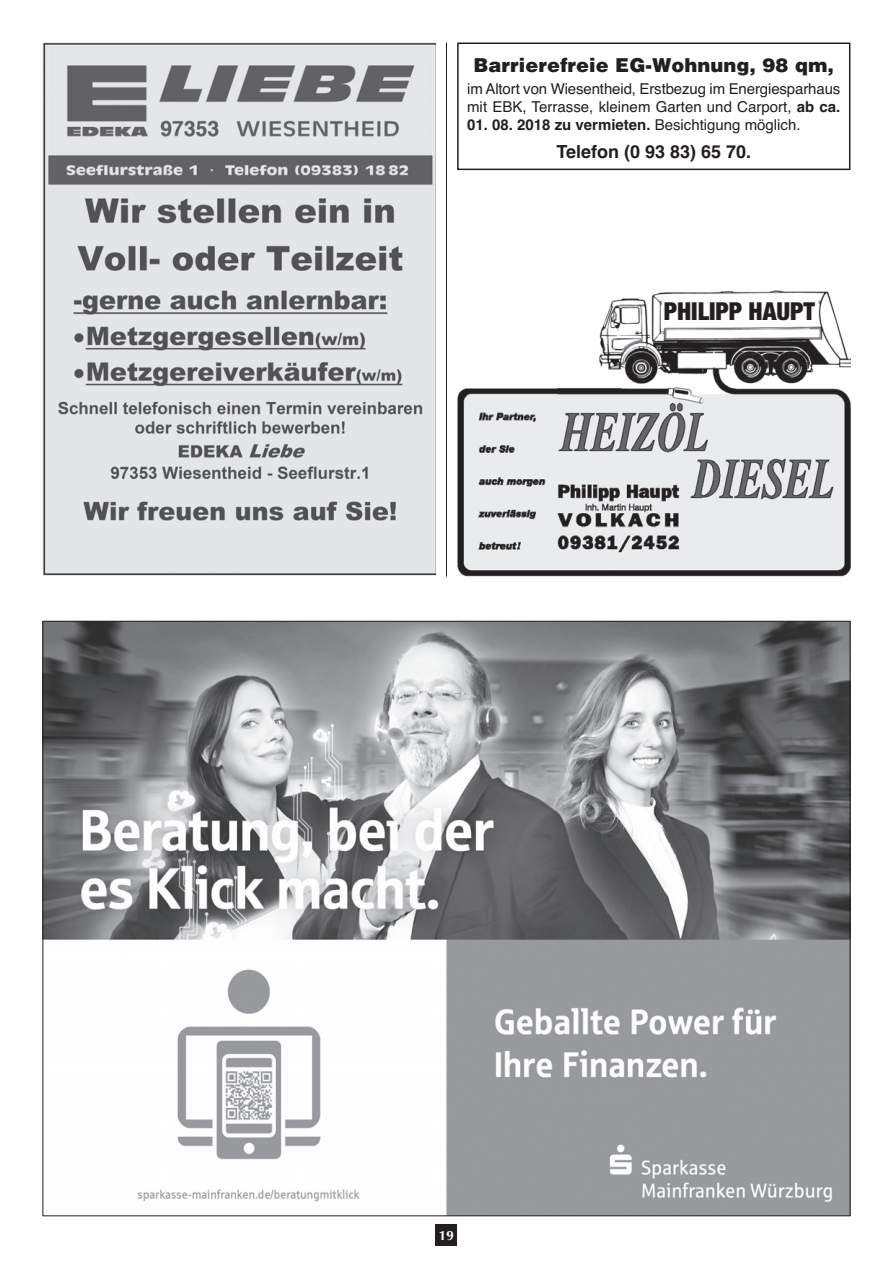
<style>
.page{position:relative;width:893px;height:1263px;background:#fff}
.page>*{position:absolute;margin:0;border:0;box-sizing:border-box;transform-origin:0 0}
.t1{font:900 condensed 24.75px "Helvetica Neue";color:#231f20}
.t2{font:900 19.5px "Helvetica";color:#231f20}
.t3{font:700 18px "Helvetica";color:#231f20}
.t4{font:15px/18px "Helvetica";letter-spacing:-.01em;color:#231f20}
.t5{font:700 15px "Helvetica";color:#231f20}
.t6{font:700 13.5px "Optima";color:#fff}
.s1{font-weight:700}
.s2{font-weight:400}
</style>
<div class="page">
<div style="left:436px;top:1225px;width:21px;height:21px;background:#231f20"></div>
<hr style="left:446px;top:43px;width:1px;height:534px;background:#231f20">
<img style="left:457px;top:290px;width:393px;height:287px">
<img style="left:43px;top:43px;width:393px;height:533px">
<div style="left:457px;top:43px;width:393px;height:127px;border:2px solid #231f20"></div>
<img style="left:45px;top:623px;width:803px;height:591px">
<h2 class="t2" style="left:473px;top:54px;width:362px">Barrierefreie EG-Wohnung, 98 qm,</h2>
<p class="t4" style="left:467px;top:80px;width:375px">im Altort von Wiesentheid, Erstbezug im Energiesparhaus mit EBK, Terrasse, kleinem Garten und Carport, <span class="s1">ab ca.</span></p>
<p class="t5" style="left:467px;top:116px;width:335px">01. 08. 2018 zu vermieten. <span class="s2">Besichtigung möglich.</span></p>
<p class="t3" style="left:556px;top:141px;width:196px">Telefon (0 93 83) 65 70.</p>
<h1 class="t1" style="left:664px;top:291px;width:153px">PHILIPP HAUPT</h1>
<p class="t6" style="left:439px;top:1227px;width:17px">19</p>
</div>
